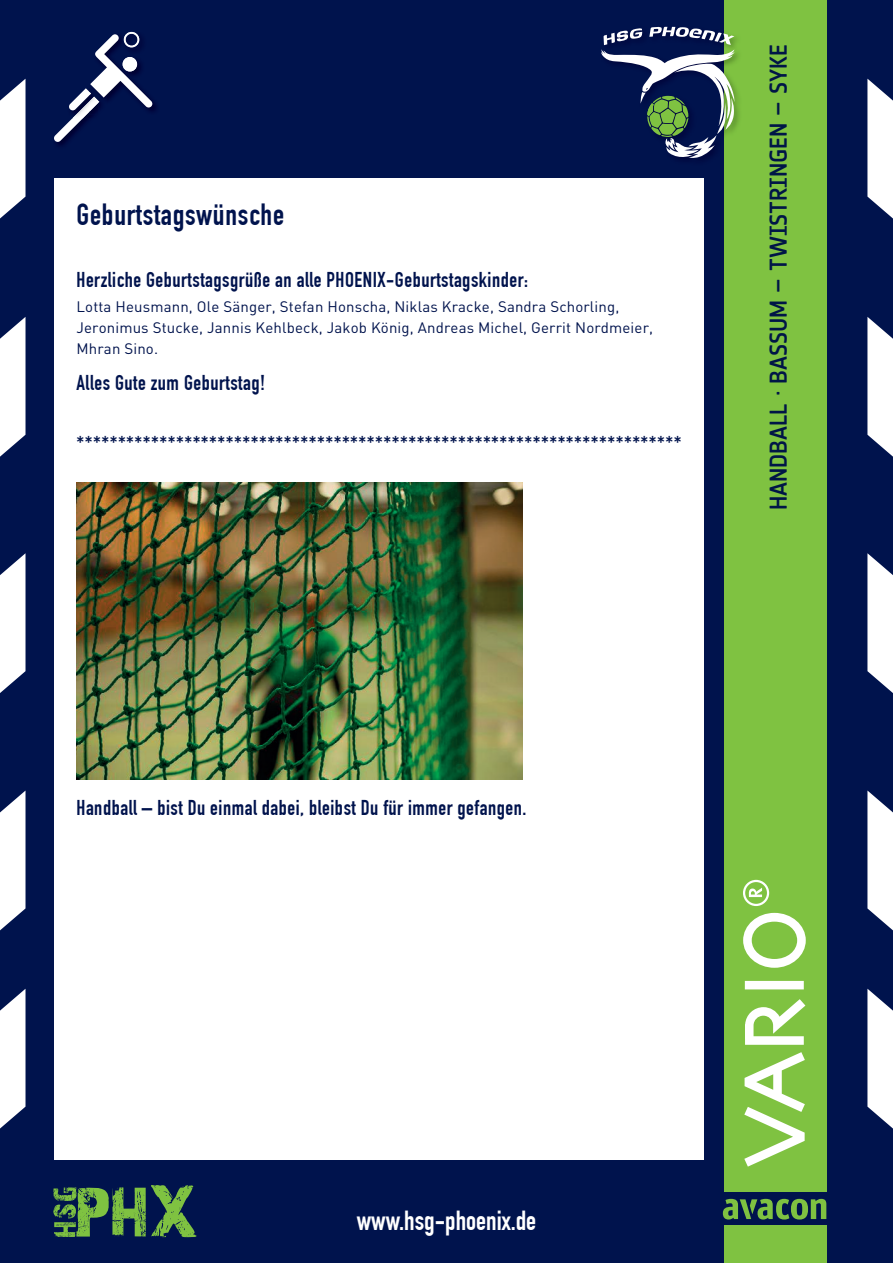
<style>
.page{position:relative;width:893px;height:1263px;background:#00134d}
.page>*{position:absolute;margin:0;border:0;box-sizing:border-box;transform-origin:0 0}
.t1{font:700 30px "DIN Condensed";letter-spacing:.025em;color:#00134d}
.t2{font:700 27px "DIN Condensed";color:#fff}
.t3{font:500 24px "Notes Soft";color:#001547}
.t4{font:700 21px "DIN Condensed";letter-spacing:.025em;color:#00134d}
.t5{font:15px/21px "DIN";letter-spacing:.01em;color:#00134d}
</style>
<div class="page">
<svg style="left:53px;top:1185px;width:143px;height:52px"></svg>
<div style="left:724px;top:0;width:102px;height:1046px;background:#7fc241"></div>
<div style="left:724px;top:1037px;width:102px;height:154px;background:#7fc241"></div>
<div style="left:724px;top:1225px;width:102px;height:38px;background:#7fc241"></div>
<div style="left:54px;top:179px;width:650px;height:981px;background:#fff"></div>
<svg style="left:723px;top:1199px;width:103px;height:20px"></svg>
<svg style="left:745px;top:981px;width:59px;height:8px"></svg>
<svg style="left:744px;top:1052px;width:61px;height:114px"></svg>
<svg style="left:743px;top:913px;width:63px;height:55px"></svg>
<svg style="left:745px;top:999px;width:60px;height:46px"></svg>
<svg style="left:743px;top:880px;width:26px;height:26px"></svg>
<img style="left:152px;top:101px;width:4px;height:10px">
<svg style="left:54px;top:32px;width:98px;height:110px"></svg>
<img style="left:658px;top:26px;width:81px;height:102px">
<svg style="left:601px;top:27px;width:134px;height:133px"></svg>
<svg style="left:0;top:317px;width:26px;height:140px"></svg>
<svg style="left:867px;top:317px;width:26px;height:140px"></svg>
<svg style="left:0;top:79px;width:26px;height:140px"></svg>
<svg style="left:867px;top:79px;width:26px;height:140px"></svg>
<svg style="left:0;top:553px;width:26px;height:140px"></svg>
<svg style="left:867px;top:553px;width:26px;height:140px"></svg>
<svg style="left:0;top:989px;width:26px;height:140px"></svg>
<svg style="left:867px;top:989px;width:26px;height:140px"></svg>
<svg style="left:0;top:790px;width:26px;height:141px"></svg>
<svg style="left:867px;top:790px;width:26px;height:141px"></svg>
<img style="left:77px;top:482px;width:445px;height:297px">
<h1 class="t1" style="left:77px;top:197px;width:209px">Geburtstagswünsche</h1>
<p class="t4" style="left:77px;top:267px;width:453px">Herzliche Geburtstagsgrüße an alle PHOENIX-Geburtstagskinder:</p>
<p class="t5" style="left:77px;top:296px;width:578px">Lotta Heusmann, Ole Sänger, Stefan Honscha, Niklas Kracke, Sandra Schorling,<br>Jeronimus Stucke, Jannis Kehlbeck, Jakob König, Andreas Michel, Gerrit Nordmeier,<br>Mhran Sino.</p>
<p class="t4" style="left:77px;top:370px;width:190px">Alles Gute zum Geburtstag!</p>
<p class="t4" style="left:77px;top:432px;width:607px">*************************************************************************</p>
<p class="t3" style="left:765px;top:510px;width:467px;rotate:-90deg">HANDBALL · BASSUM – TWISTRINGEN – SYKE</p>
<p class="t4" style="left:77px;top:795px;width:451px">Handball – bist Du einmal dabei, bleibst Du für immer gefangen.</p>
<p class="t2" style="left:357px;top:1205px;width:181px">www.hsg-phoenix.de</p>
</div>
